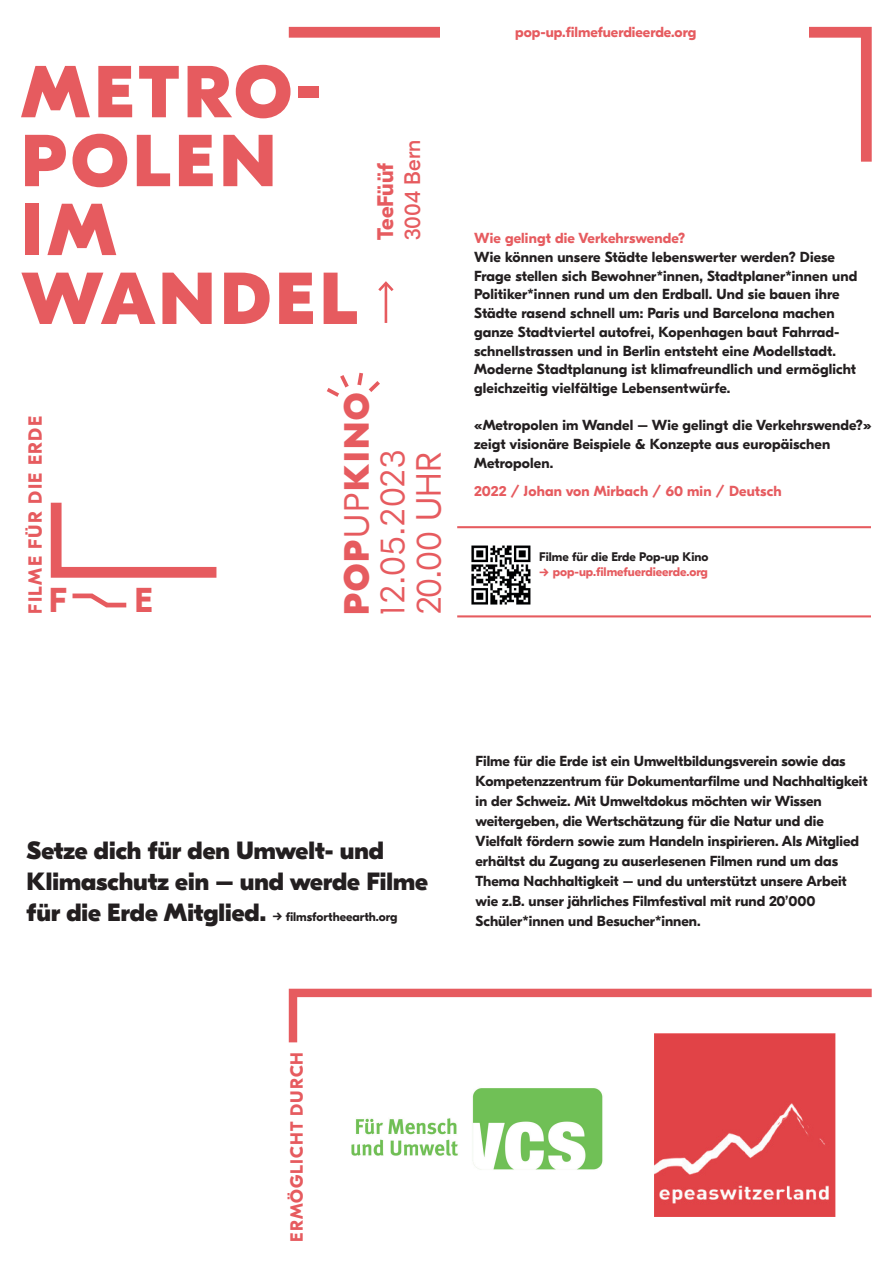
<style>
.page{position:relative;width:893px;height:1263px;background:#fff}
.page>*{position:absolute;margin:0;border:0;box-sizing:border-box;transform-origin:0 0}
.t1{font:800 73.35px/68.8px "GT Eesti Display";letter-spacing:.06em;color:#e65b5f}
.t2{font:300 35.1px/35.7px "GT Eesti Display";letter-spacing:.015em;color:#e65b5f}
.t3{font:700 34.5px "GT Eesti Display";color:#e65b5f}
.t4{font:800 24.9px/31.2px "GT Eesti Display";color:#231f20}
.t5{font:22.5px "GT Eesti Display";color:#e65b5f}
.t6{font:700 22.5px "GT Eesti Display";color:#e65b5f}
.t7{font:700 19.05px "GT Eesti Display";letter-spacing:.07em;color:#e65b5f}
.t8{font:700 17.7px "GT Eesti Display";letter-spacing:.06em;color:#e65b5f}
.t9{font:700 14.55px/18.8px "GT Eesti Display";color:#231f20}
.t10{font:700 14.55px "GT Eesti Display";letter-spacing:.01em;color:#e65b5f}
.t11{font:700 12.45px "GT Eesti Display";color:#231f20}
.t12{font:700 12.45px "GT Eesti Display";color:#e65b5f}
.s1{font-weight:800}
.s2{font-weight:800;font-size:24.9px}
</style>
<div class="page">
<svg style="left:50px;top:502px;width:167px;height:76px"></svg>
<svg style="left:72px;top:593px;width:55px;height:15px"></svg>
<svg style="left:288px;top:26px;width:584px;height:136px"></svg>
<hr style="left:457px;top:526px;width:414px;height:2px;background:#e65b5f">
<hr style="left:457px;top:615px;width:414px;height:2px;background:#e65b5f">
<img style="left:471px;top:545px;width:60px;height:60px">
<svg style="left:369px;top:381px;width:11px;height:11px"></svg>
<svg style="left:357px;top:373px;width:6px;height:12px"></svg>
<svg style="left:327px;top:375px;width:22px;height:22px"></svg>
<img style="left:351px;top:1088px;width:252px;height:82px">
<svg style="left:288px;top:988px;width:584px;height:63px"></svg>
<hr style="left:385px;top:283px;width:2px;height:40px;background:#e65b5f">
<svg style="left:378px;top:281px;width:16px;height:13px"></svg>
<div style="left:440px;top:2px;width:368px;height:46px;background:#fff"></div>
<img style="left:655px;top:1034px;width:181px;height:182px">
<h1 class="t1" style="left:21px;top:59px;width:338px">METRO-<br>POLEN<br>IM<br>WANDEL</h1>
<h3 class="t6" style="left:373px;top:240px;width:79px;rotate:-90deg">TeeFüüf</h3>
<h3 class="t5" style="left:400px;top:240px;width:102px;rotate:-90deg">3004 Bern</h3>
<h3 class="t7" style="left:25px;top:613px;width:199px;rotate:-90deg">FILME FÜR DIE ERDE</h3>
<h3 class="t3" style="left:49px;top:581px;width:19px">F</h3>
<h3 class="t3" style="left:134px;top:581px;width:20px">E</h3>
<h2 class="t2" style="left:340px;top:615px;width:225px;rotate:-90deg"><span class="s1">POP</span>UP<span class="s1">KINO<br></span>12.05.2023</h2>
<h2 class="t2" style="left:412px;top:614px;width:164px;rotate:-90deg">20.00 UHR</h2>
<p class="t10" style="left:515px;top:24px;width:183px">pop-up.filmefuerdieerde.org</p>
<p class="t10" style="left:474px;top:230px;width:213px">Wie gelingt die Verkehrswende?</p>
<p class="t9" style="left:474px;top:248px;width:385px">Wie können unsere Städte lebenswerter werden? Diese Frage stellen sich Bewohner*innen, Stadtplaner*innen und Politiker*innen rund um den Erdball. Und sie bauen ihre Städte rasend schnell um: Paris und Barcelona machen ganze Stadtviertel autofrei, Kopenhagen baut Fahrrad&shy;schnellstrassen und in Berlin entsteht eine Modellstadt.<br>Moderne Stadtplanung ist klimafreundlich und ermöglicht gleichzeitig vielfältige Lebensentwürfe.</p>
<p class="t9" style="left:474px;top:416px;width:399px">«Metropolen im Wandel – Wie gelingt die Verkehrswende?» zeigt visionäre Beispiele &amp; Konzepte aus europäischen<br>Metropolen.</p>
<p class="t10" style="left:474px;top:483px;width:309px">2022 / Johan von Mirbach / 60 min / Deutsch</p>
<p class="t11" style="left:539px;top:550px;width:171px">Filme für die Erde Pop-up Kino</p>
<p class="t12" style="left:539px;top:565px;width:170px">→ pop-up.filmefuerdieerde.org</p>
<h3 class="t4" style="left:27px;top:835px;width:403px">Setze dich für den Umwelt- und<br>Klimaschutz ein – und werde Filme</h3>
<p class="t11" style="left:27px;top:910px;width:372px"><span class="s2">für die Erde Mitglied.</span> → filmsfortheearth.org</p>
<p class="t9" style="left:476px;top:751px;width:394px;line-height:20px">Filme für die Erde ist ein Umweltbildungsverein sowie das Kompetenzzentrum für Dokumentarfilme und Nachhaltigkeit in der Schweiz. Mit Umweltdokus möchten wir Wissen weitergeben, die Wertschätzung für die Natur und die Vielfalt fördern sowie zum Handeln inspirieren. Als Mitglied erhältst du Zugang zu auserlesenen Filmen rund um das Thema Nachhaltigkeit – und du unterstützt unsere Arbeit wie z.B. unser jährliches Filmfestival mit rund 20’000<br>Schüler*innen und Besucher*innen.</p>
<p class="t8" style="left:287px;top:1242px;width:191px;rotate:-90deg">ERMÖGLICHT DURCH</p>
</div>
